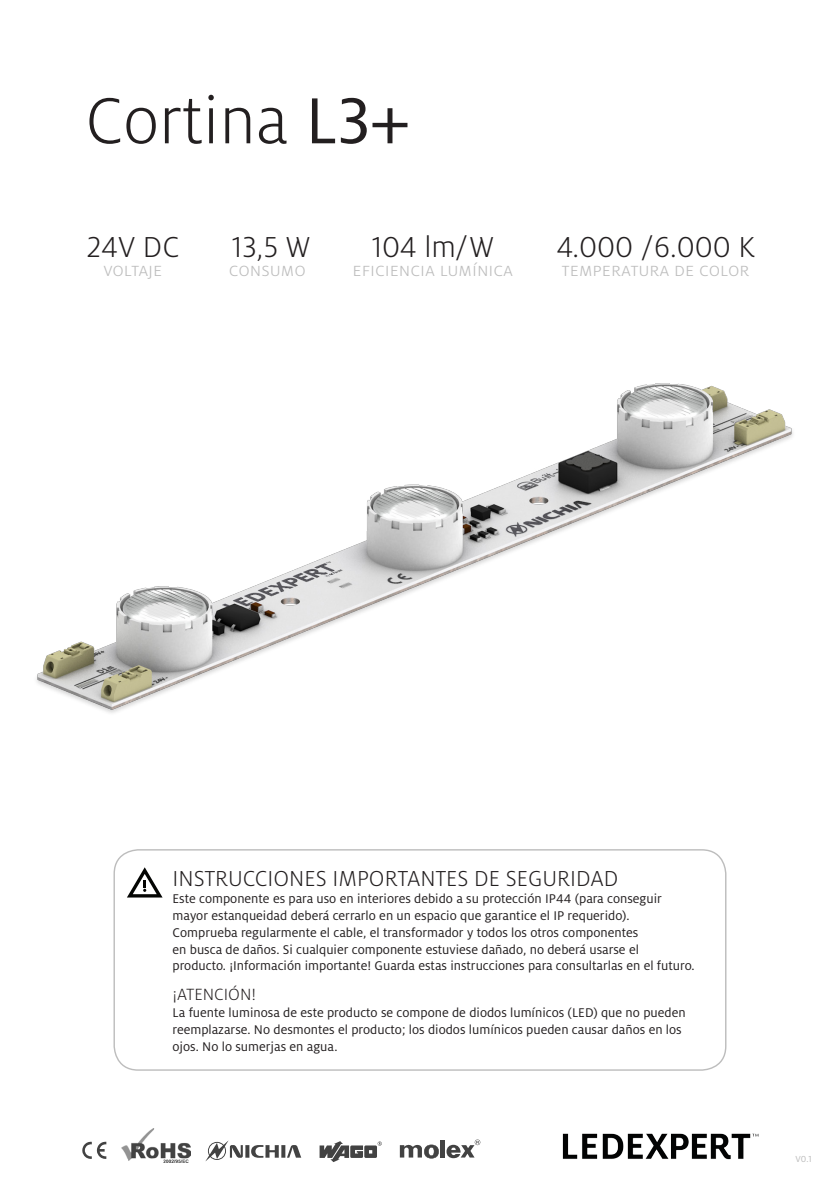
<style>
.page{position:relative;width:840px;height:1191px;background:#fff}
.page>*{position:absolute;margin:0;border:0;box-sizing:border-box;transform-origin:0 0}
.Nombre_producto{font:300 72px "Milo OT";color:#231f20}
.Nombre_producto-2{font:300 32px "Milo OT";color:#231f20}
.t1{font:300 24px "Milo OT";color:#231f20}
.Nombre_producto-3{font:300 20px "Milo OT";color:#bdbdbd}
.t2{font:300 18px "Milo OT";color:#231f20}
.t3{font:14px/16.8px "Milo OT";color:#231f20}
.t4{font:9.6px "Milo OT";color:#bdbdbd}
.s1{font-weight:400}
</style>
<div class="page">
<img style="left:562px;top:1133px;width:197px;height:27px">
<hr style="left:440px;top:1139px;width:4px;height:18px;background:#424242">
<svg style="left:446px;top:1139px;width:34px;height:19px"></svg>
<svg style="left:399px;top:1144px;width:39px;height:14px"></svg>
<svg style="left:319px;top:1141px;width:62px;height:21px"></svg>
<svg style="left:205px;top:1140px;width:96px;height:21px"></svg>
<svg style="left:82px;top:1141px;width:24px;height:18px"></svg>
<img style="left:121px;top:1128px;width:69px;height:34px">
<div style="left:113px;top:849px;width:613px;height:221px;border:1px solid #bdbdbd;border-radius:24px"></div>
<svg style="left:127px;top:867px;width:35px;height:30px"></svg>
<img style="left:36px;top:383px;width:757px;height:330px">
<p class="Nombre_producto" style="left:85px;top:82px;width:327px">Cortina <span class="s1">L3+</span></p>
<p class="Nombre_producto-2" style="left:86px;top:230px;width:94px">24V DC</p>
<p class="Nombre_producto-3" style="left:103px;top:259px;width:61px">Voltaje</p>
<p class="Nombre_producto-2" style="left:232px;top:230px;width:80px">13,5 W</p>
<p class="Nombre_producto-3" style="left:228px;top:259px;width:78px">Consumo</p>
<p class="Nombre_producto-2" style="left:371px;top:230px;width:124px">104 lm/W</p>
<p class="Nombre_producto-3" style="left:352px;top:259px;width:162px">Eficiencia lumínica</p>
<p class="Nombre_producto-2" style="left:556px;top:230px;width:200px">4.000 /6.000 K</p>
<p class="Nombre_producto-3" style="left:561px;top:259px;width:189px">Temperatura de color</p>
<p class="t1" style="left:172px;top:866px;width:447px">INSTRUCCIONES IMPORTANTES DE SEGURIDAD</p>
<p class="t3" style="left:172px;top:890px;width:490px">Este componente es para uso en interiores debido a su protección IP44 (para conseguir mayor estanqueidad deberá cerrarlo en un espacio que garantice el IP requerido).</p>
<p class="t3" style="left:172px;top:924px;width:467px">Comprueba regularmente el cable, el transformador y todos los otros componentes</p>
<p class="t3" style="left:172px;top:941px;width:467px">en busca de daños. Si cualquier componente estuviese dañado, no deberá usarse el</p>
<p class="t3" style="left:172px;top:957px;width:523px">producto. ¡Información importante! Guarda estas instrucciones para consultarlas en el futuro.</p>
<p class="t2" style="left:172px;top:984px;width:85px">¡ATENCIÓN!</p>
<p class="t3" style="left:172px;top:1004px;width:514px">La fuente luminosa de este producto se compone de diodos lumínicos (LED) que no pueden reemplazarse. No desmontes el producto; los diodos lumínicos pueden causar daños en los ojos. No lo sumerjas en agua.</p>
<p class="t4" style="left:795px;top:1154px;width:17px">V0.1</p>
</div>
